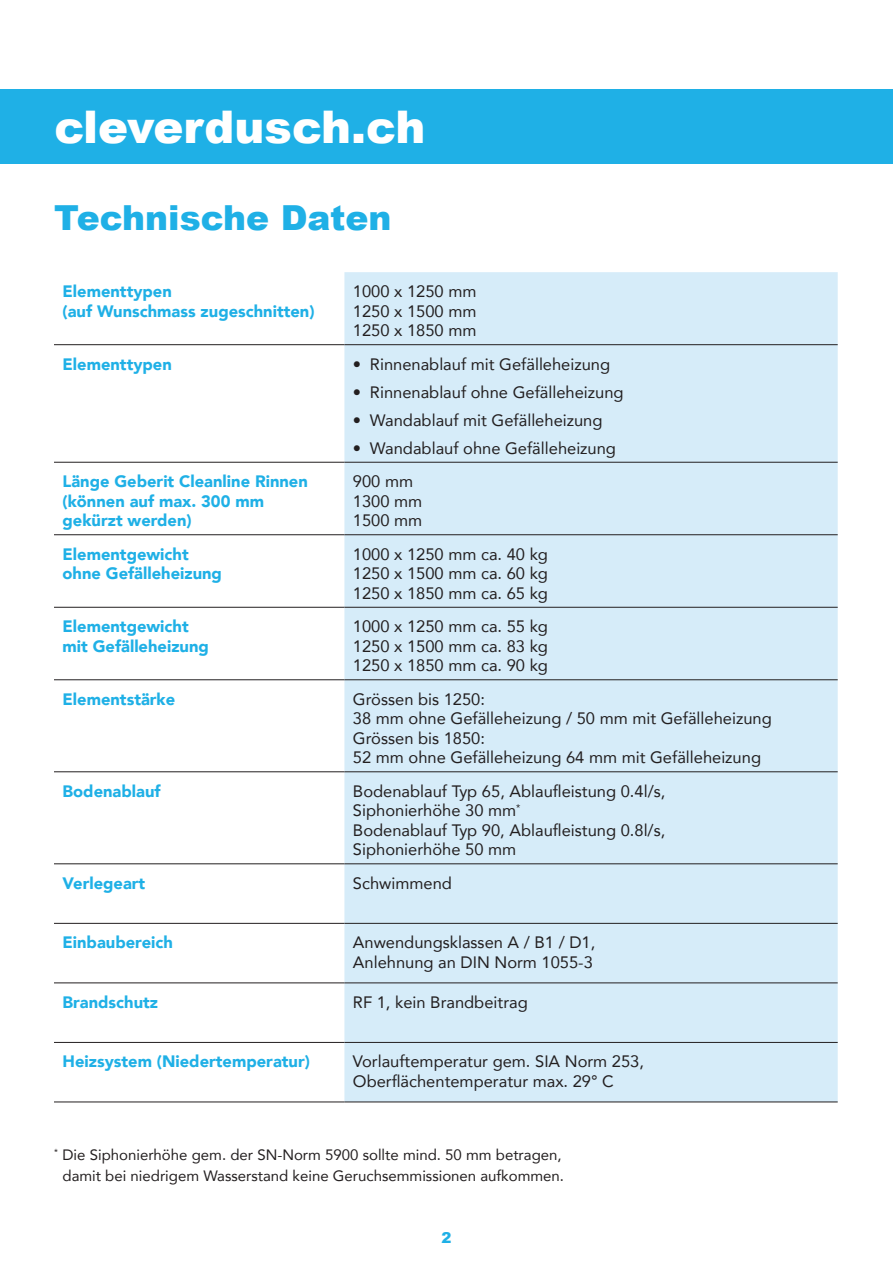
<style>
.page{position:relative;width:893px;height:1263px;background:#fff}
.page>*{position:absolute;margin:0;border:0;box-sizing:border-box;transform-origin:0 0}
.t1{font:900 45px "Arial";color:#fff}
.t2{font:900 34.5px "Arial";color:#1fb0e6}
.t3{font:16.5px/19.5px "Avenir";color:#231f20}
.t4{font:900 16.5px/19.5px "Avenir";color:#1fb0e6}
.t5{font:15px/21px "Avenir";color:#231f20;text-align:center}
.t6{font:900 15px "Arial";color:#1fb0e6}
</style>
<div class="page">
<div style="left:0;top:89px;width:893px;height:75px;background:#1fb0e6"></div>
<div style="left:344px;top:272px;width:494px;height:829px;background:#d6ecf9"></div>
<hr style="left:54px;top:344px;width:290px;height:1px;background:#231f20">
<hr style="left:344px;top:344px;width:494px;height:1px;background:#231f20">
<hr style="left:54px;top:462px;width:290px;height:1px;background:#231f20">
<hr style="left:344px;top:462px;width:494px;height:1px;background:#231f20">
<hr style="left:54px;top:534px;width:290px;height:1px;background:#231f20">
<hr style="left:344px;top:534px;width:494px;height:1px;background:#231f20">
<hr style="left:54px;top:607px;width:290px;height:1px;background:#231f20">
<hr style="left:344px;top:607px;width:494px;height:1px;background:#231f20">
<hr style="left:54px;top:679px;width:290px;height:1px;background:#231f20">
<hr style="left:344px;top:679px;width:494px;height:1px;background:#231f20">
<hr style="left:54px;top:771px;width:290px;height:1px;background:#231f20">
<hr style="left:344px;top:771px;width:494px;height:1px;background:#231f20">
<hr style="left:54px;top:863px;width:290px;height:1px;background:#231f20">
<hr style="left:344px;top:863px;width:494px;height:1px;background:#231f20">
<hr style="left:54px;top:923px;width:290px;height:1px;background:#231f20">
<hr style="left:344px;top:923px;width:494px;height:1px;background:#231f20">
<hr style="left:54px;top:982px;width:290px;height:1px;background:#231f20">
<hr style="left:344px;top:982px;width:494px;height:1px;background:#231f20">
<hr style="left:54px;top:1042px;width:290px;height:1px;background:#231f20">
<hr style="left:344px;top:1042px;width:494px;height:1px;background:#231f20">
<hr style="left:54px;top:1101px;width:290px;height:1px;background:#231f20">
<hr style="left:344px;top:1101px;width:494px;height:1px;background:#231f20">
<h1 class="t1" style="left:54px;top:94px;width:373px">cleverdusch.ch</h1>
<h2 class="t2" style="left:54px;top:192px;width:339px">Technische Daten</h2>
<p class="t4" style="left:63px;top:281px;width:254px">Elementtypen<br>(auf Wunschmass zugeschnitten)</p>
<p class="t3" style="left:353px;top:281px;width:125px;text-align:justify">1000 x 1250 mm 1250 x 1500 mm 1250 x 1850 mm</p>
<p class="t4" style="left:63px;top:354px;width:111px">Elementtypen</p>
<p class="t3" style="left:353px;top:354px;width:259px">• Rinnenablauf mit Gefälleheizung</p>
<p class="t3" style="left:353px;top:382px;width:272px">• Rinnenablauf ohne Gefälleheizung</p>
<p class="t3" style="left:353px;top:410px;width:251px">• Wandablauf mit Gefälleheizung</p>
<p class="t3" style="left:353px;top:438px;width:265px">• Wandablauf ohne Gefälleheizung</p>
<p class="t4" style="left:63px;top:471px;width:247px">Länge Geberit Cleanline Rinnen (können auf max. 300 mm gekürzt werden)</p>
<p class="t3" style="left:353px;top:471px;width:71px">900 mm<br>1300 mm<br>1500 mm</p>
<p class="t4" style="left:63px;top:544px;width:161px">Elementgewicht ohne Gefälleheizung</p>
<p class="t3" style="left:353px;top:544px;width:197px;text-align:justify">1000 x 1250 mm ca. 40 kg 1250 x 1500 mm ca. 60 kg 1250 x 1850 mm ca. 65 kg</p>
<p class="t4" style="left:63px;top:616px;width:148px">Elementgewicht mit Gefälleheizung</p>
<p class="t3" style="left:353px;top:616px;width:197px;text-align:justify">1000 x 1250 mm ca. 55 kg 1250 x 1500 mm ca. 83 kg 1250 x 1850 mm ca. 90 kg</p>
<p class="t4" style="left:63px;top:689px;width:114px">Elementstärke</p>
<p class="t3" style="left:353px;top:689px;width:420px">Grössen bis 1250:<br>38 mm ohne Gefälleheizung / 50 mm mit Gefälleheizung Grössen bis 1850:<br>52 mm ohne Gefälleheizung 64 mm mit Gefälleheizung</p>
<p class="t4" style="left:63px;top:781px;width:100px">Bodenablauf</p>
<p class="t3" style="left:353px;top:781px;width:314px">Bodenablauf Typ 65, Ablaufleistung 0.4l/s,<br>Siphonierhöhe 30 mm<sup>*<br></sup>Bodenablauf Typ 90, Ablaufleistung 0.8l/s,<br>Siphonierhöhe 50 mm</p>
<p class="t4" style="left:62px;top:873px;width:84px">Verlegeart</p>
<p class="t3" style="left:353px;top:873px;width:101px">Schwimmend</p>
<p class="t4" style="left:62px;top:932px;width:112px">Einbaubereich</p>
<p class="t3" style="left:353px;top:932px;width:244px">Anwendungsklassen A / B1 / D1,<br>Anlehnung an DIN Norm 1055-3</p>
<p class="t4" style="left:62px;top:992px;width:97px">Brandschutz</p>
<p class="t3" style="left:353px;top:992px;width:176px">RF 1, kein Brandbeitrag</p>
<p class="t4" style="left:62px;top:1051px;width:249px">Heizsystem (Niedertemperatur)</p>
<p class="t3" style="left:353px;top:1051px;width:293px">Vorlauftemperatur gem. SIA Norm 253,<br>Oberflächentemperatur max. 29° C</p>
<p class="t5" style="left:54px;top:1144px;width:512px"><sup>*</sup> Die Siphonierhöhe gem. der SN-Norm 5900 sollte mind. 50 mm betragen, damit bei niedrigem Wasserstand keine Geruchsemmissionen aufkommen.</p>
<p class="t6" style="left:441px;top:1226px;width:12px">2</p>
</div>
